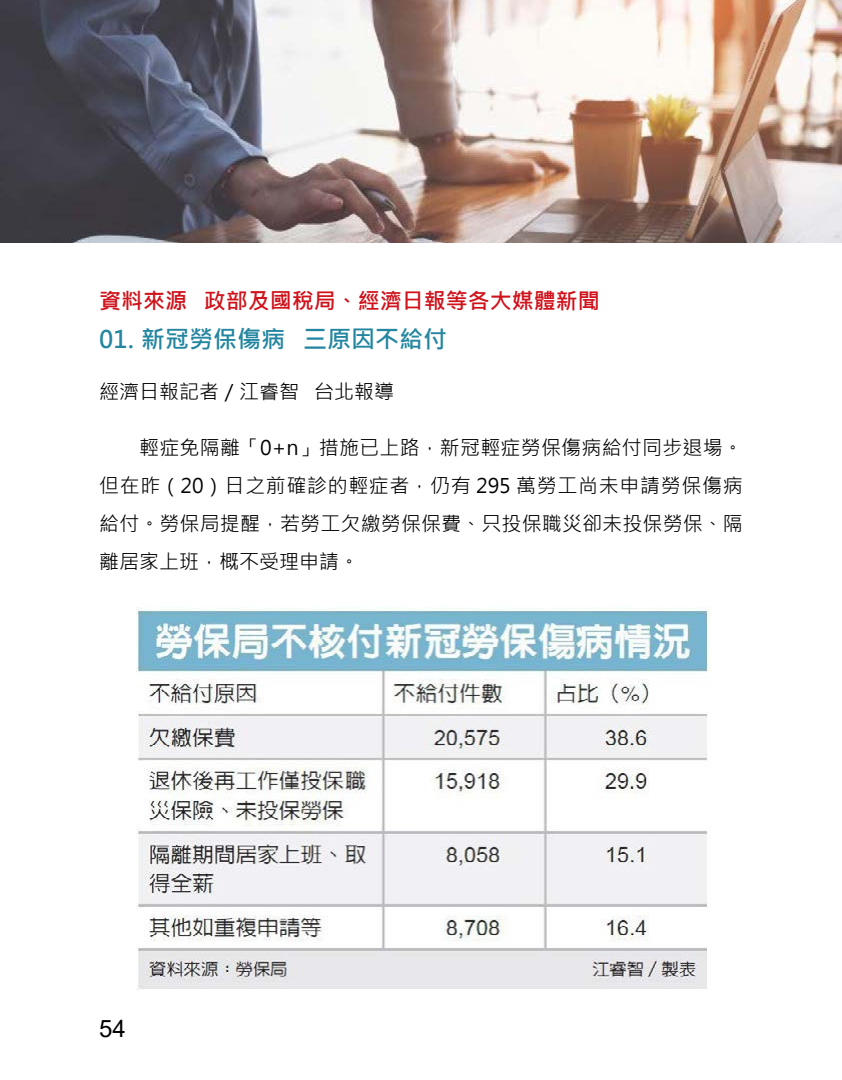
<style>
.page{position:relative;width:842px;height:1080px;background:#fff}
.page>*{position:absolute;margin:0;border:0;box-sizing:border-box;transform-origin:0 0}
.t1{font:700 24px "Microsoft Jheng Hei";color:#2486a0}
.t2{font:24px "Arial";color:#000}
.t3{font:700 22px "Microsoft Jheng Hei";color:#d0121b}
.t4{font:20px/38px "Microsoft Jheng Hei";letter-spacing:.005em;color:#000;text-align:justify}
</style>
<div class="page">
<img style="left:136px;top:607px;width:574px;height:383px">
<img style="left:0;top:0;width:842px;height:243px">
<p class="t3" style="left:99px;top:287px;width:502px">資料來源 政部及國稅局、經濟日報等各大媒體新聞</p>
<p class="t1" style="left:99px;top:325px;width:349px">01. 新冠勞保傷病 三原因不給付</p>
<p class="t4" style="left:99px;top:373px;width:296px">經濟日報記者／江睿智 台北報導</p>
<p class="t4" style="left:99px;top:429px;width:645px;text-indent:40px">輕症免隔離「0+n」措施已上路，新冠輕症勞保傷病給付同步退場。但在昨（20）日之前確診的輕症者，仍有 295 萬勞工尚未申請勞保傷病給付。勞保局提醒，若勞工欠繳勞保保費、只投保職災卻未投保勞保、隔離居家上班，概不受理申請。</p>
<p class="t2" style="left:99px;top:1012px;width:28px">54</p>
</div>
